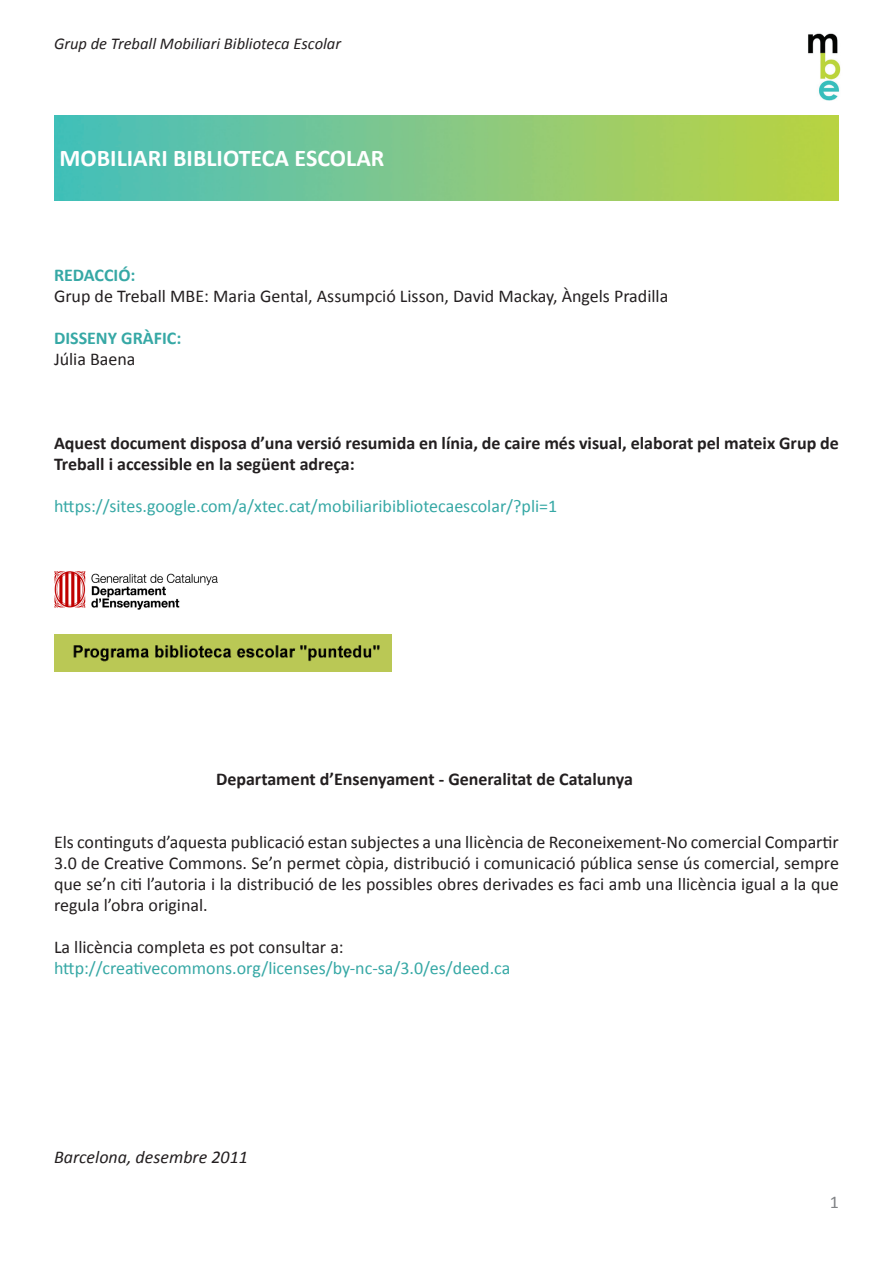
<style>
.page{position:relative;width:893px;height:1263px;background:#fff}
.page>*{position:absolute;margin:0;border:0;box-sizing:border-box;transform-origin:0 0}
.t1{font:700 24px "Calibri";color:#fff}
.t2{font:18px/21px "Calibri";color:#231f20;text-align:justify}
.t3{font:700 18px/21px "Calibri";color:#231f20}
.t4{font:18px "Calibri";color:#36a8a5}
.t5{font:700 18px "Calibri";color:#36a8a5}
.t6{font:italic 18px "Calibri";color:#231f20}
.t7{font:18px "Calibri";color:#808285}
.t8{font:italic 16.5px "Calibri";color:#231f20}
</style>
<div class="page">
<img style="left:54px;top:116px;width:785px;height:85px">
<img style="left:808px;top:33px;width:33px;height:68px">
<img style="left:54px;top:571px;width:163px;height:39px">
<img style="left:54px;top:635px;width:337px;height:36px">
<p class="t8" style="left:54px;top:32px;width:289px">Grup de Treball Mobiliari Biblioteca Escolar</p>
<p class="t1" style="left:60px;top:142px;width:326px">MOBILIARI BIBLIOTECA ESCOLAR</p>
<p class="t5" style="left:54px;top:264px;width:83px">REDACCIÓ:</p>
<p class="t2" style="left:54px;top:286px;width:616px">Grup de Treball MBE: Maria Gental, Assumpció Lisson, David Mackay, Àngels Pradilla</p>
<p class="t5" style="left:54px;top:327px;width:129px">DISSENY GRÀFIC:</p>
<p class="t2" style="left:54px;top:349px;width:83px">Júlia Baena</p>
<p class="t3" style="left:54px;top:433px;width:786px">Aquest document disposa d’una versió resumida en línia, de caire més visual, elaborat pel mateix Grup de<br>Treball i accessible en la següent adreça:</p>
<p class="t4" style="left:54px;top:495px;width:505px">https://sites.google.com/a/xtec.cat/mobiliaribibliotecaescolar/?pli=1</p>
<p class="t3" style="left:216px;top:769px;width:418px">Departament d’Ensenyament - Generalitat de Catalunya</p>
<p class="t2" style="left:54px;top:832px;width:786px">Els continguts d’aquesta publicació estan subjectes a una llicència de Reconeixement-No comercial Compartir 3.0 de Creative Commons. Se’n permet còpia, distribució i comunicació pública sense ús comercial, sempre que se’n citi l’autoria i la distribució de les possibles obres derivades es faci amb una llicència igual a la que regula l’obra original.</p>
<p class="t2" style="left:54px;top:937px;width:291px">La llicència completa es pot consultar a:</p>
<p class="t4" style="left:54px;top:957px;width:458px">http://creativecommons.org/licenses/by-nc-sa/3.0/es/deed.ca</p>
<p class="t6" style="left:54px;top:1145px;width:195px">Barcelona, desembre 2011</p>
<p class="t7" style="left:830px;top:1191px;width:11px">1</p>
</div>
